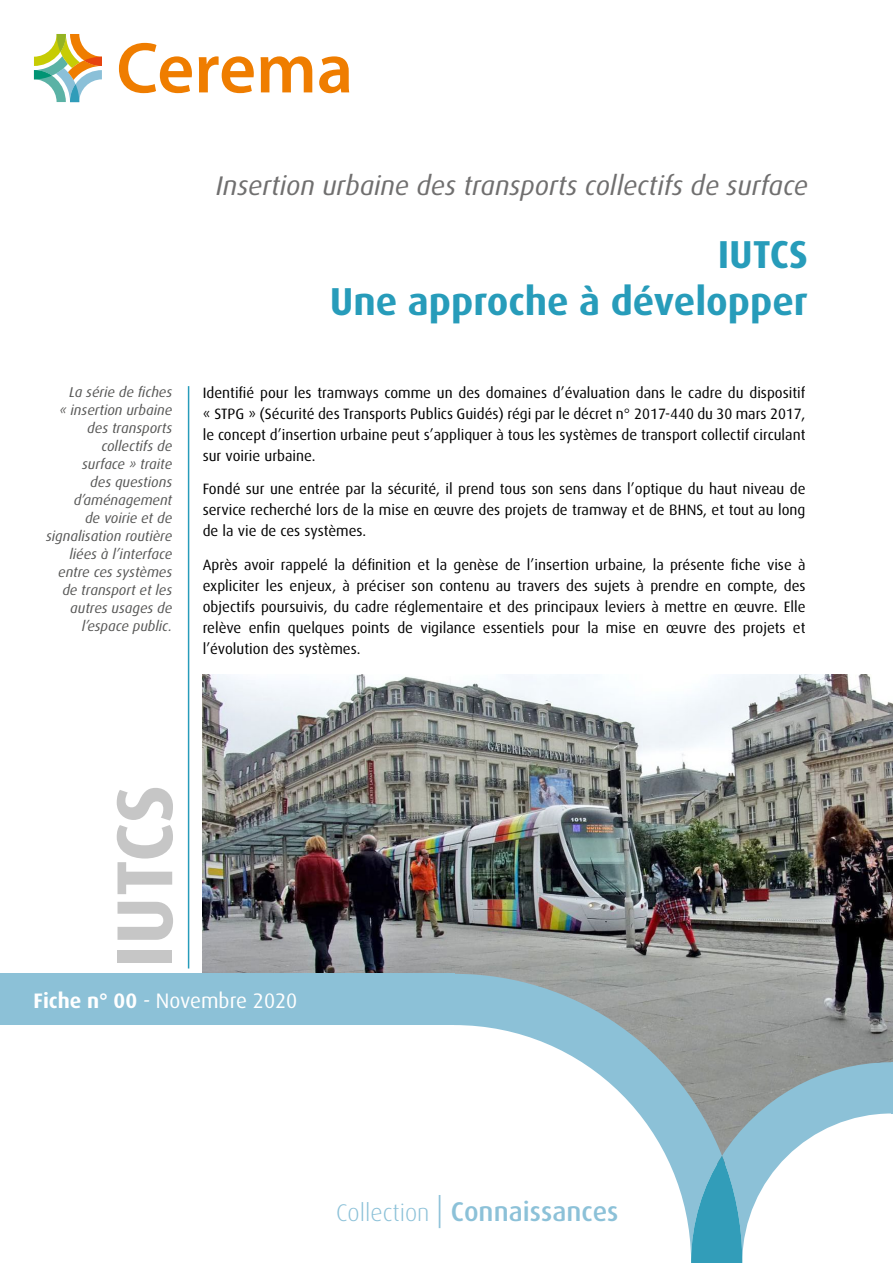
<style>
.page{position:relative;width:893px;height:1263px;background:#fff}
.page>*{position:absolute;margin:0;border:0;box-sizing:border-box;transform-origin:0 0}
.corps_de_texte{font:700 79.5px "Dax OT";color:#c6c6c6}
._1re_titre_fiche{font:700 39px "Dax OT";color:#279cba}
.t1{font:500 27.15px "Dax OT";color:#8cc1d8}
._1re_nom_serie{font:italic 27px "Dax OT";color:#706f6f}
._1re_texte_presentat{font:21px "Dax OT";color:#fff}
.corps_de_texte-2{font:15px/21px "Dax OT";color:#000;text-align:justify}
._1re_texte_presentat-2{font:italic 14.25px/18px "Dax OT";color:#575756;text-align:right}
.s1{font-weight:700}
.s2{font-style:italic}
.s3{font-weight:300;font-size:24.15px}
.s4{font-weight:300;font-size:33.15px}
</style>
<div class="page">
<img style="left:203px;top:674px;width:690px;height:388px">
<svg style="left:119px;top:43px;width:73px;height:50px"></svg>
<svg style="left:199px;top:56px;width:55px;height:37px"></svg>
<svg style="left:261px;top:56px;width:51px;height:36px"></svg>
<svg style="left:319px;top:56px;width:30px;height:37px"></svg>
<svg style="left:34px;top:34px;width:68px;height:68px"></svg>
<svg style="left:203px;top:1025px;width:251px;height:37px"></svg>
<svg style="left:454px;top:974px;width:288px;height:280px"></svg>
<div style="left:0;top:974px;width:454px;height:51px;background:#8cc1d7"></div>
<svg style="left:691px;top:1062px;width:202px;height:201px"></svg>
<hr style="left:892px;top:1062px;width:1px;height:51px;background:#8cc1d7">
<hr style="left:188px;top:386px;width:1px;height:582px;background:#279cba">
<p class="_1re_nom_serie" style="left:216px;top:171px;width:593px">Insertion urbaine des transports collectifs de surface</p>
<p class="_1re_texte_presentat-2" style="left:46px;top:383px;width:128px">La série de fiches<br>« insertion urbaine des transports collectifs de<br>surface » traite<br>des questions d’aménagement<br>de voirie et de signalisation routière liées à l’interface entre ces systèmes de transport et les autres usages de l’espace public.</p>
<p class="_1re_titre_fiche" style="left:718px;top:233px;width:92px">IUTCS</p>
<p class="_1re_titre_fiche" style="left:330px;top:279px;width:480px">Une approche à développer</p>
<p class="corps_de_texte-2" style="left:203px;top:382px;width:604px">Identifié pour les tramways comme un des domaines d’évaluation dans le cadre du dispositif « STPG » (Sécurité des Transports Publics Guidés) régi par le décret n° 2017-440 du 30 mars 2017, le concept d’insertion urbaine peut s’appliquer à tous les systèmes de transport collectif circulant sur voirie urbaine.</p>
<p class="corps_de_texte-2" style="left:203px;top:479px;width:604px">Fondé sur une entrée par la sécurité, il prend tous son sens dans l’optique du haut niveau de service recherché lors de la mise en œuvre des projets de tramway et de BHNS, et tout au long de la vie de ces systèmes.</p>
<p class="corps_de_texte-2" style="left:203px;top:555px;width:604px">Après avoir rappelé la définition et la genèse de l’insertion urbaine, la présente fiche vise à expliciter les enjeux, à préciser son contenu au travers des sujets à prendre en compte, des objectifs poursuivis, du cadre réglementaire et des principaux leviers à mettre en œuvre. Elle relève enfin quelques points de vigilance essentiels pour la mise en œuvre des projets et l’évolution des systèmes.</p>
<p class="corps_de_texte" style="left:100px;top:968px;width:185px;rotate:-90deg">IUTCS</p>
<p class="_1re_texte_presentat" style="left:34px;top:989px;width:265px"><span class="s1">Fiche n° 00</span> <span class="s2">-</span> Novembre 2020</p>
<p class="t1" style="left:336px;top:1196px;width:284px"><span class="s3">Collection</span> <span class="s4">|</span> Connaissances</p>
</div>
